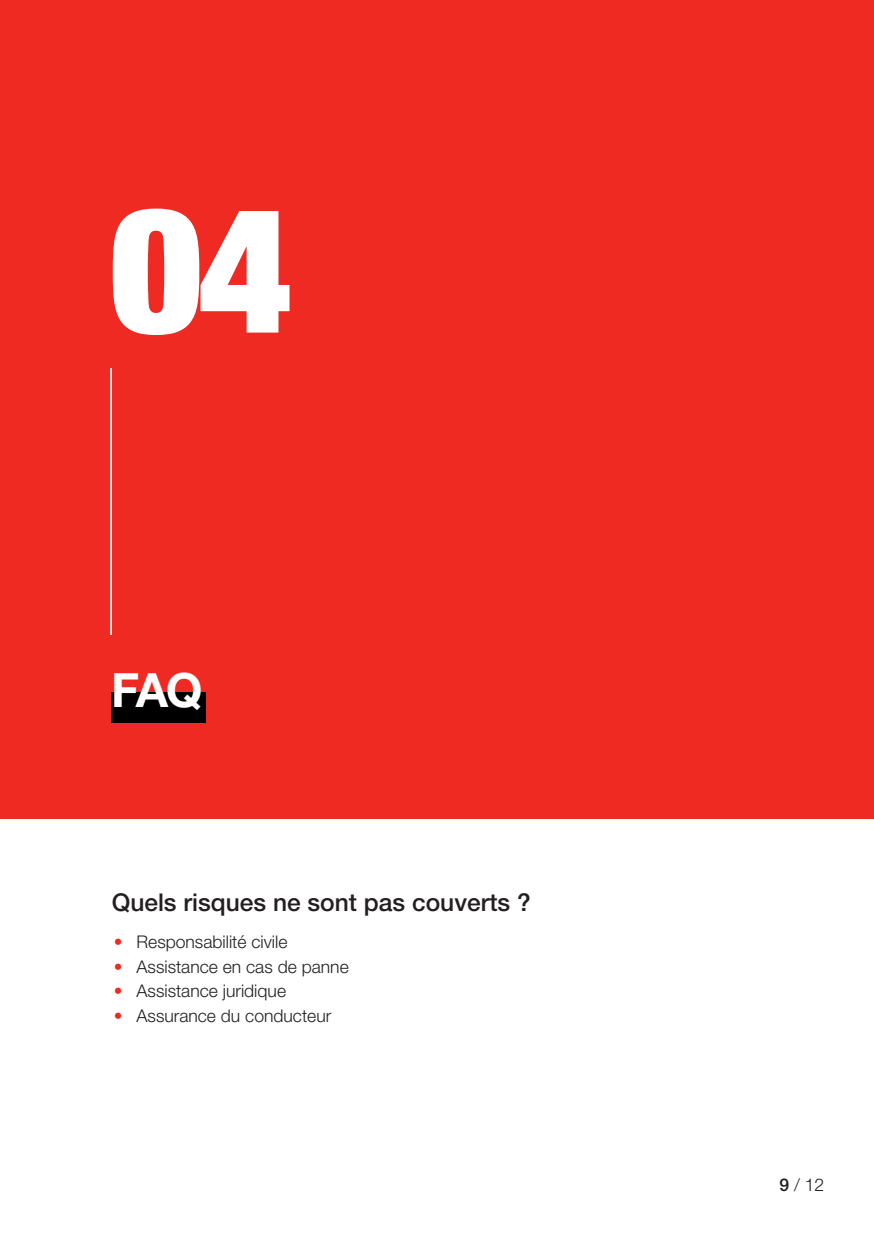
<style>
.page{position:relative;width:874px;height:1241px;background:#fff}
.page>*{position:absolute;margin:0;border:0;box-sizing:border-box;transform-origin:0 0}
.t1{font:900 condensed 175px "Helvetica Neue LT Std";color:#fff}
.t2{font:700 47.25px "Helvetica Neue LT Std";color:#fff}
.t3{font:500 24.5px "Helvetica Neue LT Std";color:#231f20}
.t4{font:300 17.5px "Helvetica Neue LT Std";color:#231f20}
.s1{color:#ee2a23}
.s2{font-weight:500}
</style>
<div class="page">
<div style="left:0;top:0;width:873px;height:818px;background:#ee2a23"></div>
<hr style="left:110px;top:368px;width:2px;height:267px;background:#fff">
<div style="left:111px;top:692px;width:94px;height:31px;background:#000001"></div>
<h1 class="t1" style="left:110px;top:158px;width:181px">04</h1>
<h2 class="t2" style="left:111px;top:660px;width:93px">FAQ</h2>
<h3 class="t3" style="left:112px;top:887px;width:420px">Quels risques ne sont pas couverts ?</h3>
<p class="t4" style="left:114px;top:930px;width:175px"><span class="s1">•</span> Responsabilité civile</p>
<p class="t4" style="left:114px;top:955px;width:236px"><span class="s1">•</span> Assistance en cas de panne</p>
<p class="t4" style="left:114px;top:979px;width:174px"><span class="s1">•</span> Assistance juridique</p>
<p class="t4" style="left:114px;top:1004px;width:219px"><span class="s1">•</span> Assurance du conducteur</p>
<p class="t4" style="left:779px;top:1173px;width:46px"><span class="s2">9</span> / 12</p>
</div>
